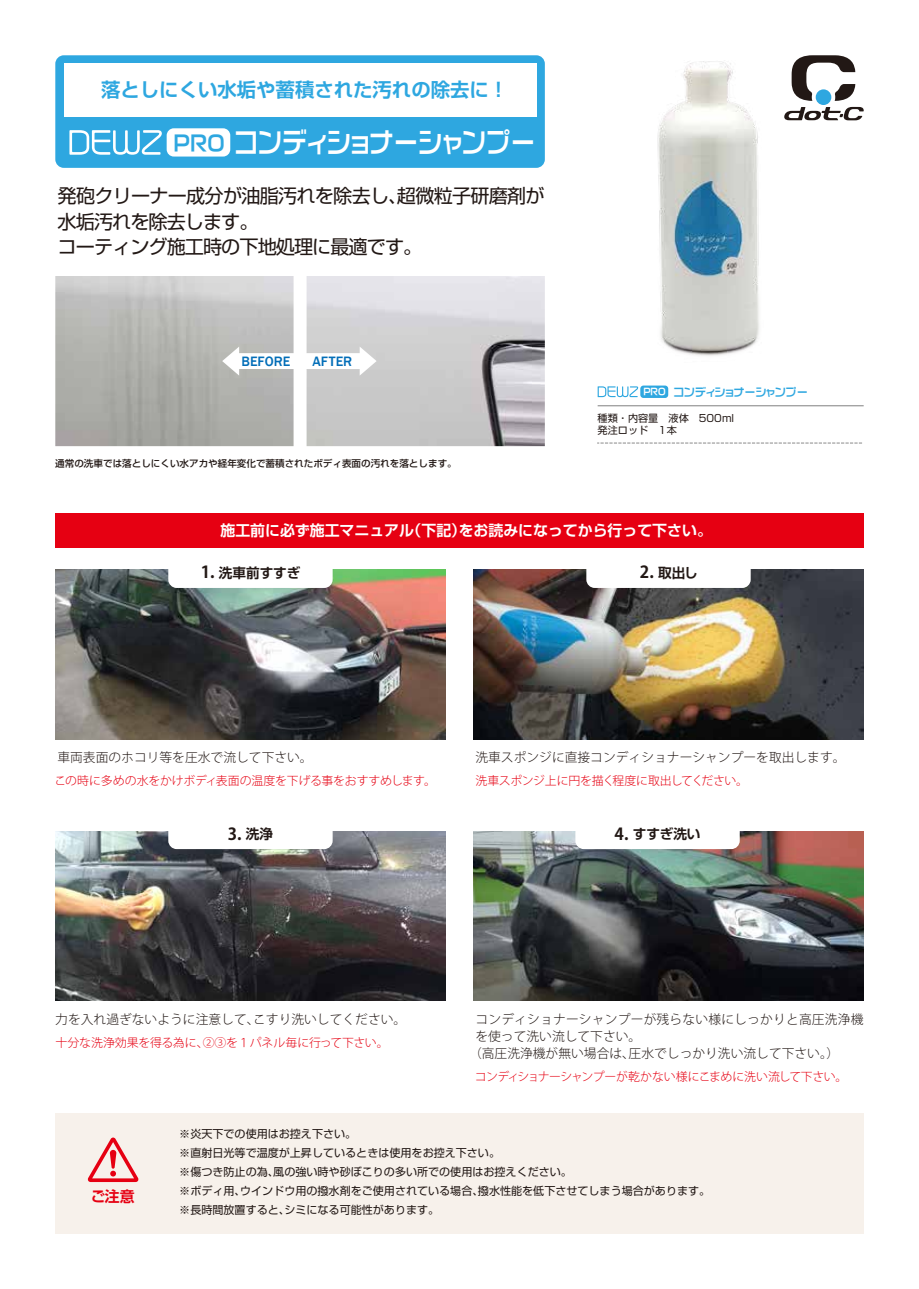
<style>
.page{position:relative;width:919px;height:1289px;background:#fff}
.page>*{position:absolute;margin:0;border:0;box-sizing:border-box;transform-origin:0 0}
.t1{font:28.05px "VD Logo G Bold G";color:#fff;scale:.9 1}
.t2{font:700 19.35px "Shin Go Pro De";color:#2ea7e0}
.t3{font:19.2px/25.5px "Shin Go Pro";letter-spacing:-.05em;color:#221815}
.t4{font:700 16.5px "Koz Go Pr 6 N";color:#221815}
.t5{font:700 14.85px "Shin Go Pro De";color:#fff}
.t6{font:700 14.85px "Shin Go Pro De";color:#e60012}
.t7{font:500 13.95px "Franklin Gothic";color:#036eb8}
.t8{font:700 13.65px "Shin Go Pro De";color:#221815}
.t9{font:300 12.75px "Koz Go Pro";color:#221815}
.t10{font:300 11.85px "Koz Go Pr 6 N";letter-spacing:-.02em;color:#e60012}
.t11{font:300 11.85px "Koz Go Pr 6 N";letter-spacing:-.04em;color:#e60012}
.t12{font:11.25px "VD Logo G Bold G";color:#2ea7e0}
.t13{font:11.1px/19.2px "Shin Go Pro";color:#221815}
.t14{font:10.05px/12.6px "Shin Go Pro";color:#221815}
.t15{font:500 9.6px "Shin Go Pro";color:#221815}
.s1{font-size:21.45px;color:#2ea7e0}
.s2{font-size:9.45px;color:#fff}
.s3{font-family:"Koz Go Pr 6 N";font-size:16.5px}
.s4{font-family:"Shin Go Pro De";font-size:13.65px}
</style>
<div class="page">
<img style="left:539px;top:56px;width:325px;height:300px">
<hr style="left:597px;top:405px;width:266px;height:1px;background:#898989">
<svg style="left:597px;top:443px;width:265px;height:1px"></svg>
<div style="left:55px;top:55px;width:490px;height:113px;background:#2ea7e0;border-radius:9px"></div>
<div style="left:64px;top:64px;width:472px;height:53px;background:#fff"></div>
<svg style="left:69px;top:130px;width:93px;height:25px"></svg>
<div style="left:167px;top:128px;width:63px;height:28px;background:#fff;border-radius:7px"></div>
<svg style="left:597px;top:386px;width:41px;height:11px"></svg>
<div style="left:640px;top:385px;width:28px;height:13px;background:#2ea7e0;border-radius:3px"></div>
<div style="left:55px;top:1113px;width:808px;height:120px;background:#f7f1eb"></div>
<svg style="left:88px;top:1137px;width:50px;height:44px"></svg>
<img style="left:55px;top:570px;width:390px;height:169px">
<img style="left:473px;top:570px;width:390px;height:169px">
<img style="left:55px;top:831px;width:390px;height:169px">
<img style="left:473px;top:831px;width:390px;height:169px">
<svg style="left:168px;top:569px;width:164px;height:19px"></svg>
<svg style="left:586px;top:569px;width:164px;height:19px"></svg>
<svg style="left:168px;top:831px;width:164px;height:18px"></svg>
<svg style="left:575px;top:831px;width:164px;height:18px"></svg>
<div style="left:55px;top:513px;width:808px;height:34px;background:#e60012"></div>
<img style="left:55px;top:276px;width:490px;height:170px">
<svg style="left:222px;top:346px;width:154px;height:29px"></svg>
<svg style="left:783px;top:107px;width:80px;height:13px"></svg>
<svg style="left:791px;top:55px;width:64px;height:46px"></svg>
<div style="left:815px;top:89px;width:16px;height:16px;background:#2ea7e0;border-radius:50%"></div>
<h2 class="t2" style="left:101px;top:74px;width:408px">落としにくい水垢や蓄積された汚れの除去に！</h2>
<h1 class="t1" style="left:173px;top:128px;width:403px"><span class="s1">PRO</span> コンディショナーシャンプー</h1>
<h3 class="t3" style="left:58px;top:181px;width:488px">発砲クリーナー成分が油脂汚れを除去し、超微粒子研磨剤が水垢汚れを除去します。<br>コーティング施工時の下地処理に最適です。</h3>
<p class="t7" style="left:241px;top:352px;width:50px">BEFORE</p>
<p class="t7" style="left:312px;top:352px;width:41px">AFTER</p>
<p class="t15" style="left:55px;top:455px;width:403px">通常の洗車では落としにくい水アカや経年変化で蓄積されたボディ表面の汚れを落とします。</p>
<p class="t12" style="left:643px;top:386px;width:166px"><span class="s2">PRO</span> コンディショナーシャンプー</p>
<p class="t14" style="left:597px;top:410px;width:138px">種類・内容量　液体　500ml発注ロッド　1本</p>
<h3 class="t5" style="left:220px;top:518px;width:493px">施工前に必ず施工マニュアル（下記）をお読みになってから行って下さい。</h3>
<p class="t8" style="left:201px;top:561px;width:101px"><span class="s3">1.</span> 洗車前すすぎ</p>
<p class="t8" style="left:640px;top:561px;width:59px"><span class="s3">2.</span> 取出し</p>
<p class="t9" style="left:57px;top:749px;width:257px">車両表面のホコリ等を圧水で流して下さい。</p>
<p class="t10" style="left:54px;top:773px;width:383px">この時に多めの水をかけボディ表面の温度を下げる事をおすすめします。</p>
<p class="t9" style="left:475px;top:749px;width:371px">洗車スポンジに直接コンディショナーシャンプーを取出します。</p>
<p class="t10" style="left:475px;top:773px;width:274px">洗車スポンジ上に円を描く程度に取出してください。</p>
<h3 class="t4" style="left:228px;top:824px;width:47px">3. <span class="s4">洗浄</span></h3>
<p class="t8" style="left:614px;top:822px;width:87px"><span class="s3">4.</span> すすぎ洗い</p>
<p class="t9" style="left:55px;top:1010px;width:352px">力を入れ過ぎないように注意して、こすり洗いしてください。</p>
<p class="t10" style="left:55px;top:1036px;width:334px">十分な洗浄効果を得る為に、②③を１パネル毎に行って下さい。</p>
<p class="t9" style="left:475px;top:1010px;width:389px">コンディショナーシャンプーが残らない様にしっかりと高圧洗浄機</p>
<p class="t9" style="left:475px;top:1027px;width:167px">を使って洗い流して下さい。</p>
<p class="t9" style="left:469px;top:1044px;width:371px">（高圧洗浄機が無い場合は、圧水でしっかり洗い流して下さい。）</p>
<p class="t11" style="left:475px;top:1070px;width:374px">コンディショナーシャンプーが乾かない様にこまめに洗い流して下さい。</p>
<h3 class="t6" style="left:91px;top:1184px;width:45px">ご注意</h3>
<p class="t13" style="left:179px;top:1122px;width:532px">※炎天下での使用はお控え下さい。<br>※直射日光等で温度が上昇しているときは使用をお控え下さい。<br>※傷つき防止の為、風の強い時や砂ぼこりの多い所での使用はお控えください。<br>※ボディ用、ウインドウ用の撥水剤をご使用されている場合、撥水性能を低下させてしまう場合があります。※長時間放置すると、シミになる可能性があります。</p>
</div>
